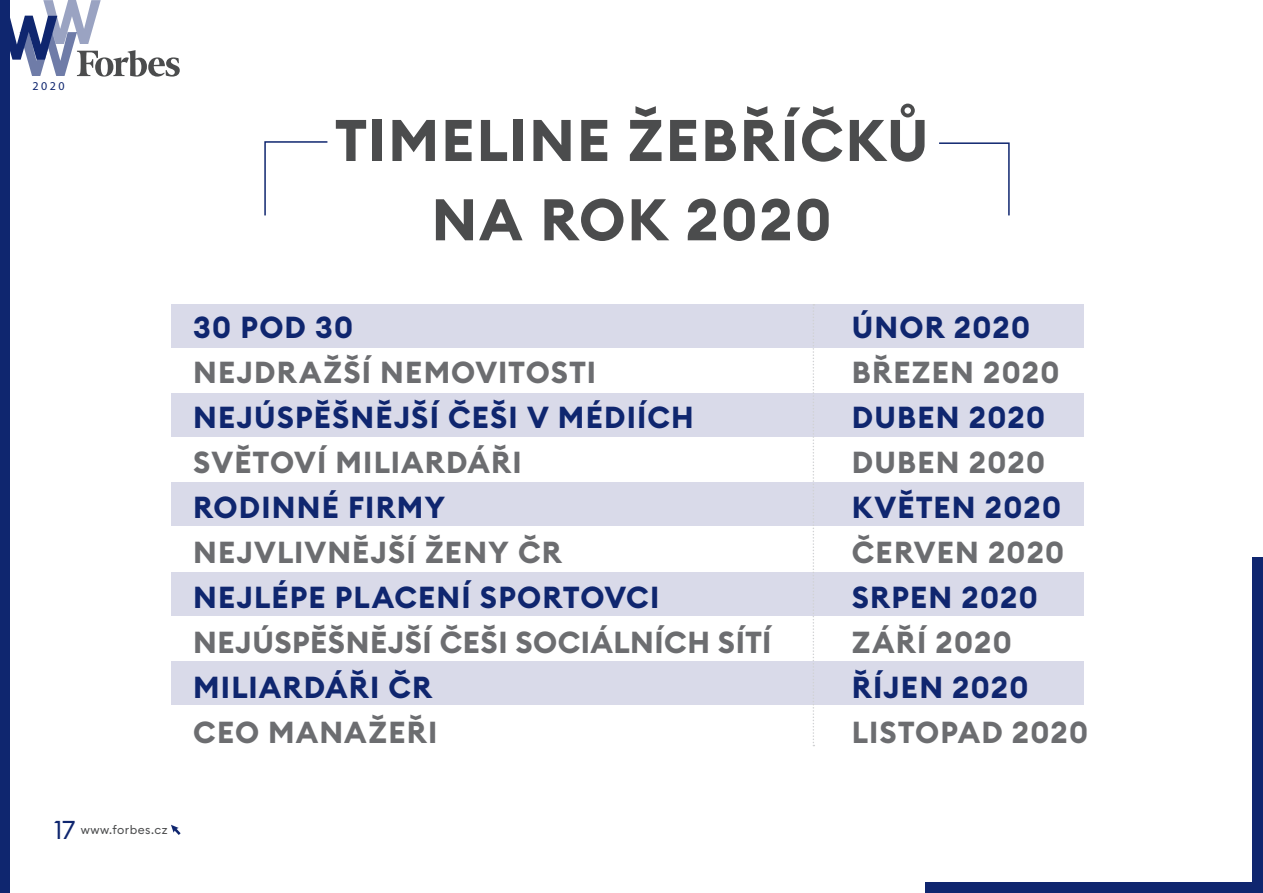
<style>
.page{position:relative;width:1263px;height:893px;background:#fff}
.page>*{position:absolute;margin:0;border:0;box-sizing:border-box;transform-origin:0 0}
.t1{font:700 57.75px "Euclid Circular B";letter-spacing:.035em;color:#4b4c4d}
.t2{font:700 30px "Euclid Circular B";letter-spacing:.04em;color:#0f266f}
.t3{font:700 30px "Euclid Circular B";letter-spacing:.035em;color:#6c6d70}
.t4{font:700 30px "Euclid Circular B";letter-spacing:.015em;color:#6c6d70}
.vychozi{font:25.5px "Euclid Circular B";color:#0f266f}
.t5{font:12px "Euclid Circular B";letter-spacing:.04em;color:#4b4c4d}
.t6{font:12px "Myriad Pro";color:#0f266f}
</style>
<div class="page">
<div style="left:171px;top:393px;width:912px;height:44px;background:#d9dae9"></div>
<div style="left:171px;top:483px;width:912px;height:43px;background:#d9dae9"></div>
<div style="left:171px;top:572px;width:912px;height:43px;background:#d9dae9"></div>
<div style="left:171px;top:661px;width:912px;height:44px;background:#d9dae9"></div>
<div style="left:171px;top:304px;width:912px;height:44px;background:#d9dae9"></div>
<svg style="left:9px;top:0;width:171px;height:77px"></svg>
<svg style="left:171px;top:825px;width:10px;height:10px"></svg>
<div style="left:0;top:0;width:9px;height:893px;background:#0f266f"></div>
<div style="left:1252px;top:557px;width:11px;height:336px;background:#0f266f"></div>
<div style="left:926px;top:882px;width:337px;height:11px;background:#0f266f"></div>
<svg style="left:264px;top:141px;width:64px;height:75px"></svg>
<svg style="left:939px;top:142px;width:71px;height:74px"></svg>
<svg style="left:813px;top:304px;width:1px;height:442px"></svg>
<p class="t6" style="left:33px;top:79px;width:34px">2020</p>
<p class="t1" style="left:335px;top:103px;width:595px">TIMELINE ŽEBŘÍČKŮ</p>
<p class="t1" style="left:431px;top:183px;width:401px">NA ROK 2020</p>
<p class="t2" style="left:193px;top:308px;width:161px">30 POD 30</p>
<p class="t2" style="left:852px;top:308px;width:180px">ÚNOR 2020</p>
<p class="t3" style="left:193px;top:353px;width:404px">NEJDRAŽŠÍ NEMOVITOSTI</p>
<p class="t3" style="left:852px;top:353px;width:209px">BŘEZEN 2020</p>
<p class="t2" style="left:193px;top:398px;width:502px">NEJÚSPĚŠNĚJŠÍ ČEŠI V MÉDIÍCH</p>
<p class="t2" style="left:852px;top:398px;width:195px">DUBEN 2020</p>
<p class="t3" style="left:193px;top:443px;width:330px">SVĚTOVÍ MILIARDÁŘI</p>
<p class="t3" style="left:852px;top:443px;width:195px">DUBEN 2020</p>
<p class="t2" style="left:193px;top:488px;width:253px">RODINNÉ FIRMY</p>
<p class="t2" style="left:852px;top:488px;width:211px">KVĚTEN 2020</p>
<p class="t3" style="left:193px;top:533px;width:370px">NEJVLIVNĚJŠÍ ŽENY ČR</p>
<p class="t3" style="left:852px;top:533px;width:214px">ČERVEN 2020</p>
<p class="t2" style="left:193px;top:578px;width:467px">NEJLÉPE PLACENÍ SPORTOVCI</p>
<p class="t2" style="left:852px;top:578px;width:187px">SRPEN 2020</p>
<p class="t4" style="left:193px;top:623px;width:580px">NEJÚSPĚŠNĚJŠÍ ČEŠI SOCIÁLNÍCH SÍTÍ</p>
<p class="t3" style="left:852px;top:623px;width:161px">ZÁŘÍ 2020</p>
<p class="t2" style="left:193px;top:668px;width:240px">MILIARDÁŘI ČR</p>
<p class="t2" style="left:852px;top:668px;width:178px">ŘÍJEN 2020</p>
<p class="t3" style="left:193px;top:713px;width:246px">CEO MANAŽEŘI</p>
<p class="t3" style="left:852px;top:713px;width:238px">LISTOPAD 2020</p>
<p class="vychozi" style="left:54px;top:814px;width:23px">17</p>
<p class="t5" style="left:81px;top:822px;width:88px">www.forbes.cz</p>
</div>
